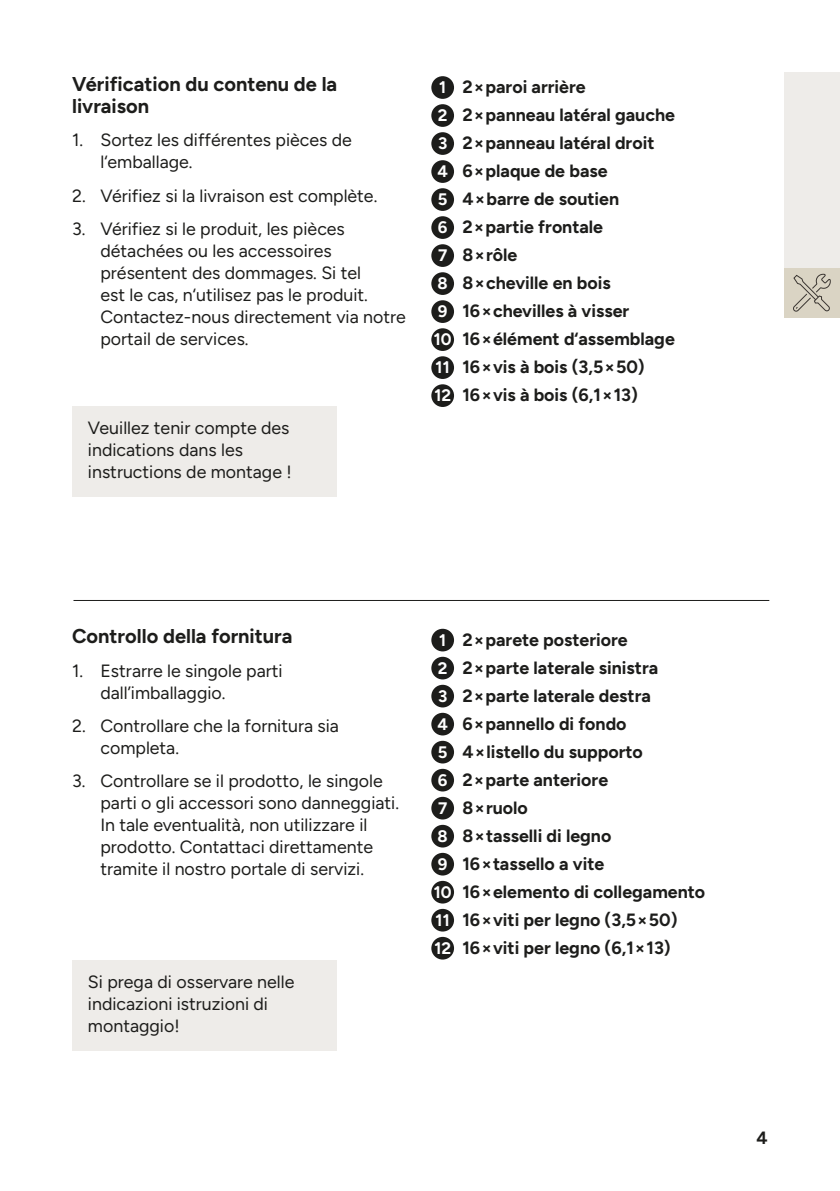
<style>
.page{position:relative;width:840px;height:1191px;background:#fff}
.page>*{position:absolute;margin:0;border:0;box-sizing:border-box;transform-origin:0 0}
.Überschrift_3{font:700 20px/22px "Figtree";color:#1d1d1b}
.Absatz{font:17.8px/22px "Figtree";color:#1d1d1b}
.Absatz_Bold{font:700 17.8px "Figtree";color:#1d1d1b}
.Absatz-2{font:700 16.6px "Figtree";color:#fff}
</style>
<div class="page">
<div style="left:783px;top:72px;width:56px;height:245px;background:#eeece9"></div>
<div style="left:783px;top:268px;width:56px;height:49px;background:#dad4c4"></div>
<svg style="left:793px;top:273px;width:37px;height:39px"></svg>
<div style="left:72px;top:406px;width:264px;height:90px;background:#eeece9"></div>
<div style="left:72px;top:960px;width:264px;height:90px;background:#eeece9"></div>
<div style="left:431px;top:76px;width:23px;height:23px;background:#1d1d1b;border-radius:50%"></div>
<div style="left:431px;top:104px;width:23px;height:23px;background:#1d1d1b;border-radius:50%"></div>
<div style="left:431px;top:132px;width:23px;height:23px;background:#1d1d1b;border-radius:50%"></div>
<div style="left:431px;top:160px;width:23px;height:23px;background:#1d1d1b;border-radius:50%"></div>
<div style="left:431px;top:188px;width:23px;height:23px;background:#1d1d1b;border-radius:50%"></div>
<div style="left:431px;top:216px;width:23px;height:23px;background:#1d1d1b;border-radius:50%"></div>
<div style="left:431px;top:244px;width:23px;height:23px;background:#1d1d1b;border-radius:50%"></div>
<div style="left:431px;top:272px;width:23px;height:23px;background:#1d1d1b;border-radius:50%"></div>
<div style="left:431px;top:300px;width:23px;height:23px;background:#1d1d1b;border-radius:50%"></div>
<div style="left:431px;top:328px;width:23px;height:23px;background:#1d1d1b;border-radius:50%"></div>
<div style="left:431px;top:356px;width:23px;height:23px;background:#1d1d1b;border-radius:50%"></div>
<div style="left:431px;top:384px;width:23px;height:23px;background:#1d1d1b;border-radius:50%"></div>
<div style="left:431px;top:629px;width:23px;height:22px;background:#1d1d1b;border-radius:50%"></div>
<div style="left:431px;top:657px;width:23px;height:22px;background:#1d1d1b;border-radius:50%"></div>
<div style="left:431px;top:685px;width:23px;height:22px;background:#1d1d1b;border-radius:50%"></div>
<div style="left:431px;top:713px;width:23px;height:22px;background:#1d1d1b;border-radius:50%"></div>
<div style="left:431px;top:741px;width:23px;height:22px;background:#1d1d1b;border-radius:50%"></div>
<div style="left:431px;top:769px;width:23px;height:22px;background:#1d1d1b;border-radius:50%"></div>
<div style="left:431px;top:797px;width:23px;height:22px;background:#1d1d1b;border-radius:50%"></div>
<div style="left:431px;top:825px;width:23px;height:22px;background:#1d1d1b;border-radius:50%"></div>
<div style="left:431px;top:853px;width:23px;height:22px;background:#1d1d1b;border-radius:50%"></div>
<div style="left:431px;top:881px;width:23px;height:22px;background:#1d1d1b;border-radius:50%"></div>
<div style="left:431px;top:909px;width:23px;height:22px;background:#1d1d1b;border-radius:50%"></div>
<div style="left:431px;top:937px;width:23px;height:22px;background:#1d1d1b;border-radius:50%"></div>
<hr style="left:73px;top:600px;width:695px;height:1px;background:#1d1d1b">
<p class="Überschrift_3" style="left:72px;top:73px;width:266px">Vérification du contenu de la livraison</p>
<p class="Absatz" style="left:100px;top:129px;width:253px;text-indent:-28px">1. Sortez les différentes pièces de l‘emballage.</p>
<p class="Absatz" style="left:72px;top:184px;width:306px">2. Vérifiez si la livraison est complète.</p>
<p class="Absatz" style="left:100px;top:218px;width:307px;text-indent:-28px">3. Vérifiez si le produit, les pièces détachées ou les accessoires présentent des dommages. Si tel<br>est le cas, n‘utilisez pas le produit.<br>Contactez-nous directement via notre portail de services.</p>
<p class="Absatz" style="left:88px;top:417px;width:205px">Veuillez tenir compte des indications dans les instructions de montage !</p>
<p class="Absatz-2" style="left:439px;top:78px;width:9px">1</p>
<p class="Absatz_Bold" style="left:462px;top:76px;width:125px">2×paroi arrière</p>
<p class="Absatz-2" style="left:437px;top:106px;width:11px">2</p>
<p class="Absatz_Bold" style="left:462px;top:104px;width:214px">2×panneau latéral gauche</p>
<p class="Absatz-2" style="left:438px;top:134px;width:11px">3</p>
<p class="Absatz_Bold" style="left:462px;top:132px;width:193px">2×panneau latéral droit</p>
<p class="Absatz-2" style="left:437px;top:162px;width:12px">4</p>
<p class="Absatz_Bold" style="left:462px;top:160px;width:146px">6×plaque de base</p>
<p class="Absatz-2" style="left:437px;top:190px;width:11px">5</p>
<p class="Absatz_Bold" style="left:462px;top:188px;width:158px">4×barre de soutien</p>
<p class="Absatz-2" style="left:437px;top:218px;width:11px">6</p>
<p class="Absatz_Bold" style="left:462px;top:216px;width:142px">2×partie frontale</p>
<p class="Absatz-2" style="left:438px;top:246px;width:11px">7</p>
<p class="Absatz_Bold" style="left:462px;top:244px;width:56px">8×rôle</p>
<p class="Absatz-2" style="left:437px;top:274px;width:12px">8</p>
<p class="Absatz_Bold" style="left:462px;top:272px;width:150px">8×cheville en bois</p>
<p class="Absatz-2" style="left:437px;top:302px;width:11px">9</p>
<p class="Absatz_Bold" style="left:462px;top:300px;width:168px">16×chevilles à visser</p>
<p class="Absatz-2" style="left:433px;top:330px;width:19px">10</p>
<p class="Absatz_Bold" style="left:462px;top:328px;width:214px">16×élément d‘assemblage</p>
<p class="Absatz-2" style="left:435px;top:358px;width:16px">11</p>
<p class="Absatz_Bold" style="left:462px;top:356px;width:184px">16×vis à bois (3,5×50)</p>
<p class="Absatz-2" style="left:434px;top:386px;width:18px">12</p>
<p class="Absatz_Bold" style="left:462px;top:384px;width:177px">16×vis à bois (6,1×13)</p>
<p class="Überschrift_3" style="left:72px;top:625px;width:222px">Controllo della fornitura</p>
<p class="Absatz" style="left:100px;top:659px;width:184px;text-indent:-28px">1. Estrarre le singole parti dall’imballaggio.</p>
<p class="Absatz" style="left:100px;top:714px;width:240px;text-indent:-28px">2. Controllare che la fornitura sia completa.</p>
<p class="Absatz" style="left:100px;top:770px;width:300px;text-indent:-28px">3. Controllare se il prodotto, le singole parti o gli accessori sono danneggiati.<br>In tale eventualità, non utilizzare il prodotto. Contattaci direttamente tramite il nostro portale di servizi.</p>
<p class="Absatz" style="left:88px;top:971px;width:208px">Si prega di osservare nelle indicazioni istruzioni di montaggio!</p>
<p class="Absatz-2" style="left:439px;top:630px;width:9px">1</p>
<p class="Absatz_Bold" style="left:462px;top:629px;width:167px">2×parete posteriore</p>
<p class="Absatz-2" style="left:437px;top:658px;width:11px">2</p>
<p class="Absatz_Bold" style="left:462px;top:657px;width:197px">2×parte laterale sinistra</p>
<p class="Absatz-2" style="left:438px;top:686px;width:11px">3</p>
<p class="Absatz_Bold" style="left:462px;top:685px;width:190px">2×parte laterale destra</p>
<p class="Absatz-2" style="left:437px;top:714px;width:12px">4</p>
<p class="Absatz_Bold" style="left:462px;top:713px;width:165px">6×pannello di fondo</p>
<p class="Absatz-2" style="left:437px;top:742px;width:11px">5</p>
<p class="Absatz_Bold" style="left:462px;top:741px;width:182px">4×listello du supporto</p>
<p class="Absatz-2" style="left:437px;top:770px;width:11px">6</p>
<p class="Absatz_Bold" style="left:462px;top:769px;width:147px">2×parte anteriore</p>
<p class="Absatz-2" style="left:438px;top:798px;width:11px">7</p>
<p class="Absatz_Bold" style="left:462px;top:797px;width:67px">8×ruolo</p>
<p class="Absatz-2" style="left:437px;top:826px;width:12px">8</p>
<p class="Absatz_Bold" style="left:462px;top:825px;width:150px">8×tasselli di legno</p>
<p class="Absatz-2" style="left:437px;top:854px;width:11px">9</p>
<p class="Absatz_Bold" style="left:462px;top:853px;width:143px">16×tassello a vite</p>
<p class="Absatz-2" style="left:433px;top:882px;width:19px">10</p>
<p class="Absatz_Bold" style="left:462px;top:881px;width:244px">16×elemento di collegamento</p>
<p class="Absatz-2" style="left:435px;top:910px;width:16px">11</p>
<p class="Absatz_Bold" style="left:462px;top:909px;width:216px">16×viti per legno (3,5×50)</p>
<p class="Absatz-2" style="left:434px;top:938px;width:18px">12</p>
<p class="Absatz_Bold" style="left:462px;top:937px;width:210px">16×viti per legno (6,1×13)</p>
<p class="Absatz_Bold" style="left:756px;top:1127px;width:13px">4</p>
</div>
